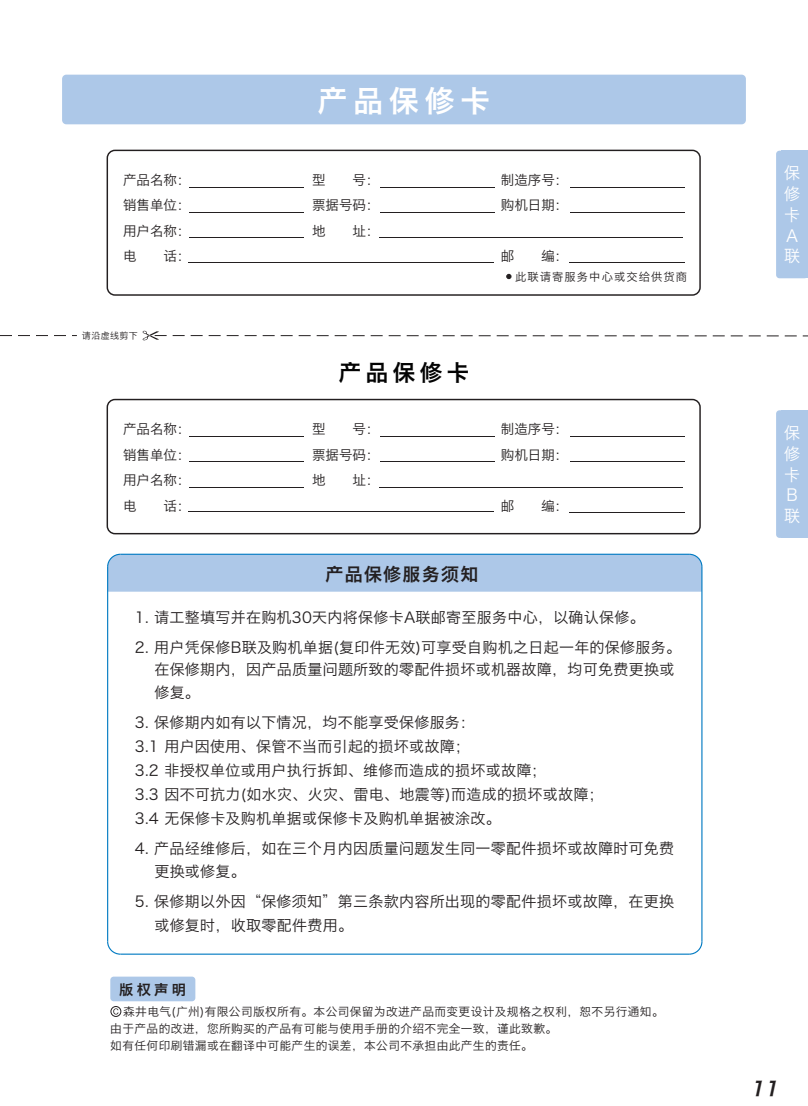
<style>
.page{position:relative;width:808px;height:1106px;background:#fff}
.page>*{position:absolute;margin:0;border:0;box-sizing:border-box;transform-origin:0 0}
.t1{font:29.7px "Hiragino Sans GB W6";letter-spacing:.2em;color:#fff}
.t2{font:22.5px "Hiragino Sans GB W6";letter-spacing:.2em;color:#030303}
.t3{font:italic 19.5px "Hiragino Sans GB W6";color:#231f20}
.t4{font:18px "Hiragino Sans GB W6";letter-spacing:.07em;color:#231f20}
.t5{font:16.5px/20.7px "Hiragino Sans GB W3";color:#fff}
.t6{font:15px/24px "Hiragino Sans GB W3";letter-spacing:.02em;color:#231f20}
.t7{font:14.25px "Hiragino Sans GB W6";color:#231f20}
.t8{font:13.5px "Hiragino Sans GB W3";color:#231f20}
.t9{font:11.7px/17px "Hiragino Sans GB W3";letter-spacing:.035em;color:#231f20}
.t10{font:11.25px "Hiragino Sans GB W3";letter-spacing:.1em;color:#231f20}
.t11{font:9px "Hiragino Sans GB W3";letter-spacing:.04em;color:#231f20}
</style>
<div class="page">
<svg style="left:0;top:335px;width:77px;height:1px"></svg>
<svg style="left:143px;top:331px;width:665px;height:9px"></svg>
<div style="left:62px;top:75px;width:684px;height:49px;background:#adc8e8;border-radius:4px"></div>
<div style="left:776px;top:151px;width:32px;height:127px;background:#adc8e8;border-radius:3px"></div>
<div style="left:107px;top:150px;width:594px;height:146px;border:1px solid #231f20;border-radius:8px"></div>
<hr style="left:189px;top:262px;width:305px;height:1px;background:#231f20">
<hr style="left:189px;top:187px;width:114px;height:1px;background:#231f20">
<hr style="left:189px;top:212px;width:114px;height:1px;background:#231f20">
<hr style="left:189px;top:237px;width:114px;height:1px;background:#231f20">
<hr style="left:380px;top:187px;width:114px;height:1px;background:#231f20">
<hr style="left:380px;top:212px;width:114px;height:1px;background:#231f20">
<hr style="left:380px;top:237px;width:303px;height:1px;background:#231f20">
<hr style="left:570px;top:187px;width:114px;height:1px;background:#231f20">
<hr style="left:570px;top:212px;width:114px;height:1px;background:#231f20">
<hr style="left:569px;top:262px;width:116px;height:1px;background:#231f20">
<svg style="left:506px;top:274px;width:5px;height:5px"></svg>
<div style="left:107px;top:399px;width:594px;height:135px;border:1px solid #231f20;border-radius:8px"></div>
<hr style="left:189px;top:511px;width:305px;height:1px;background:#231f20">
<hr style="left:189px;top:436px;width:114px;height:1px;background:#231f20">
<hr style="left:189px;top:461px;width:114px;height:1px;background:#231f20">
<hr style="left:189px;top:486px;width:114px;height:1px;background:#231f20">
<hr style="left:380px;top:436px;width:114px;height:1px;background:#231f20">
<hr style="left:380px;top:461px;width:114px;height:1px;background:#231f20">
<hr style="left:380px;top:486px;width:303px;height:1px;background:#231f20">
<hr style="left:570px;top:436px;width:114px;height:1px;background:#231f20">
<hr style="left:570px;top:461px;width:114px;height:1px;background:#231f20">
<hr style="left:569px;top:512px;width:116px;height:1px;background:#231f20">
<svg style="left:688px;top:940px;width:15px;height:15px"></svg>
<hr style="left:120px;top:953px;width:569px;height:1px;background:#007ac2">
<svg style="left:107px;top:940px;width:15px;height:15px"></svg>
<hr style="left:107px;top:567px;width:1px;height:374px;background:#007ac2">
<div style="left:107px;top:553px;width:596px;height:38px;background:#adc8e8"></div>
<hr style="left:701px;top:567px;width:1px;height:374px;background:#007ac2">
<svg style="left:113px;top:1008px;width:5px;height:6px"></svg>
<div style="left:111px;top:1006px;width:10px;height:10px;border:1px solid #231f20;border-radius:50%"></div>
<div style="left:110px;top:976px;width:85px;height:25px;background:#adc8e8;border-radius:3px"></div>
<div style="left:776px;top:410px;width:32px;height:128px;background:#adc8e8;border-radius:3px"></div>
<h1 class="t1" style="left:318px;top:82px;width:174px">产品保修卡</h1>
<p class="t8" style="left:123px;top:171px;width:69px">产品名称：</p>
<p class="t8" style="left:312px;top:171px;width:15px">型</p>
<p class="t8" style="left:352px;top:171px;width:28px">号：</p>
<p class="t8" style="left:501px;top:171px;width:69px">制造序号：</p>
<p class="t8" style="left:123px;top:197px;width:69px">销售单位：</p>
<p class="t8" style="left:312px;top:197px;width:69px">票据号码：</p>
<p class="t8" style="left:501px;top:197px;width:69px">购机日期：</p>
<p class="t8" style="left:123px;top:222px;width:69px">用户名称：</p>
<p class="t8" style="left:312px;top:222px;width:15px">地</p>
<p class="t8" style="left:352px;top:222px;width:28px">址：</p>
<p class="t8" style="left:123px;top:248px;width:15px">电</p>
<p class="t8" style="left:164px;top:248px;width:28px">话：</p>
<p class="t8" style="left:501px;top:248px;width:15px">邮</p>
<p class="t8" style="left:541px;top:248px;width:28px">编：</p>
<p class="t10" style="left:515px;top:270px;width:174px">此联请寄服务中心或交给供货商</p>
<p class="t11" style="left:82px;top:330px;width:57px">请沿虚线剪下</p>
<h2 class="t2" style="left:339px;top:358px;width:132px">产品保修卡</h2>
<p class="t8" style="left:123px;top:420px;width:69px">产品名称：</p>
<p class="t8" style="left:312px;top:420px;width:15px">型</p>
<p class="t8" style="left:352px;top:420px;width:28px">号：</p>
<p class="t8" style="left:501px;top:420px;width:69px">制造序号：</p>
<p class="t8" style="left:123px;top:446px;width:69px">销售单位：</p>
<p class="t8" style="left:312px;top:446px;width:69px">票据号码：</p>
<p class="t8" style="left:501px;top:446px;width:69px">购机日期：</p>
<p class="t8" style="left:123px;top:471px;width:69px">用户名称：</p>
<p class="t8" style="left:312px;top:471px;width:15px">地</p>
<p class="t8" style="left:352px;top:471px;width:28px">址：</p>
<p class="t8" style="left:123px;top:497px;width:15px">电</p>
<p class="t8" style="left:164px;top:497px;width:28px">话：</p>
<p class="t8" style="left:501px;top:497px;width:15px">邮</p>
<p class="t8" style="left:541px;top:497px;width:28px">编：</p>
<p class="t4" style="left:325px;top:563px;width:154px">产品保修服务须知</p>
<p class="t6" style="left:135px;top:605px;width:511px">1. 请工整填写并在购机30天内将保修卡A联邮寄至服务中心，以确认保修。</p>
<p class="t6" style="left:154px;top:635px;width:528px;line-height:22.5px;text-indent:-20px">2. 用户凭保修B联及购机单据(复印件无效)可享受自购机之日起一年的保修服务。在保修期内，因产品质量问题所致的零配件损坏或机器故障，均可免费更换或修复。</p>
<p class="t6" style="left:135px;top:710px;width:470px">3. 保修期内如有以下情况，均不能享受保修服务：<br>3.1 用户因使用、保管不当而引起的损坏或故障；<br>3.2 非授权单位或用户执行拆卸、维修而造成的损坏或故障；<br>3.3 因不可抗力(如水灾、火灾、雷电、地震等)而造成的损坏或故障；<br>3.4 无保修卡及购机单据或保修卡及购机单据被涂改。</p>
<p class="t6" style="left:154px;top:836px;width:521px;line-height:22.5px;text-indent:-20px">4. 产品经维修后，如在三个月内因质量问题发生同一零配件损坏或故障时可免费更换或修复。</p>
<p class="t6" style="left:154px;top:888px;width:521px;text-indent:-20px">5. 保修期以外因“保修须知”第三条款内容所出现的零配件损坏或故障，在更换或修复时，收取零配件费用。</p>
<p class="t7" style="left:119px;top:979px;width:68px">版权声明</p>
<p class="t9" style="left:110px;top:1003px;width:555px;text-indent:13px">森井电气(广州)有限公司版权所有。本公司保留为改进产品而变更设计及规格之权利，恕不另行通知。由于产品的改进，您所购买的产品有可能与使用手册的介绍不完全一致，谨此致歉。<br>如有任何印刷错漏或在翻译中可能产生的误差，本公司不承担由此产生的责任。</p>
<p class="t5" style="left:784px;top:163px;width:18px">保修卡<br>A联</p>
<p class="t5" style="left:784px;top:422px;width:18px">保修卡<br>B联</p>
<h3 class="t3" style="left:750px;top:1075px;width:34px">11</h3>
</div>
